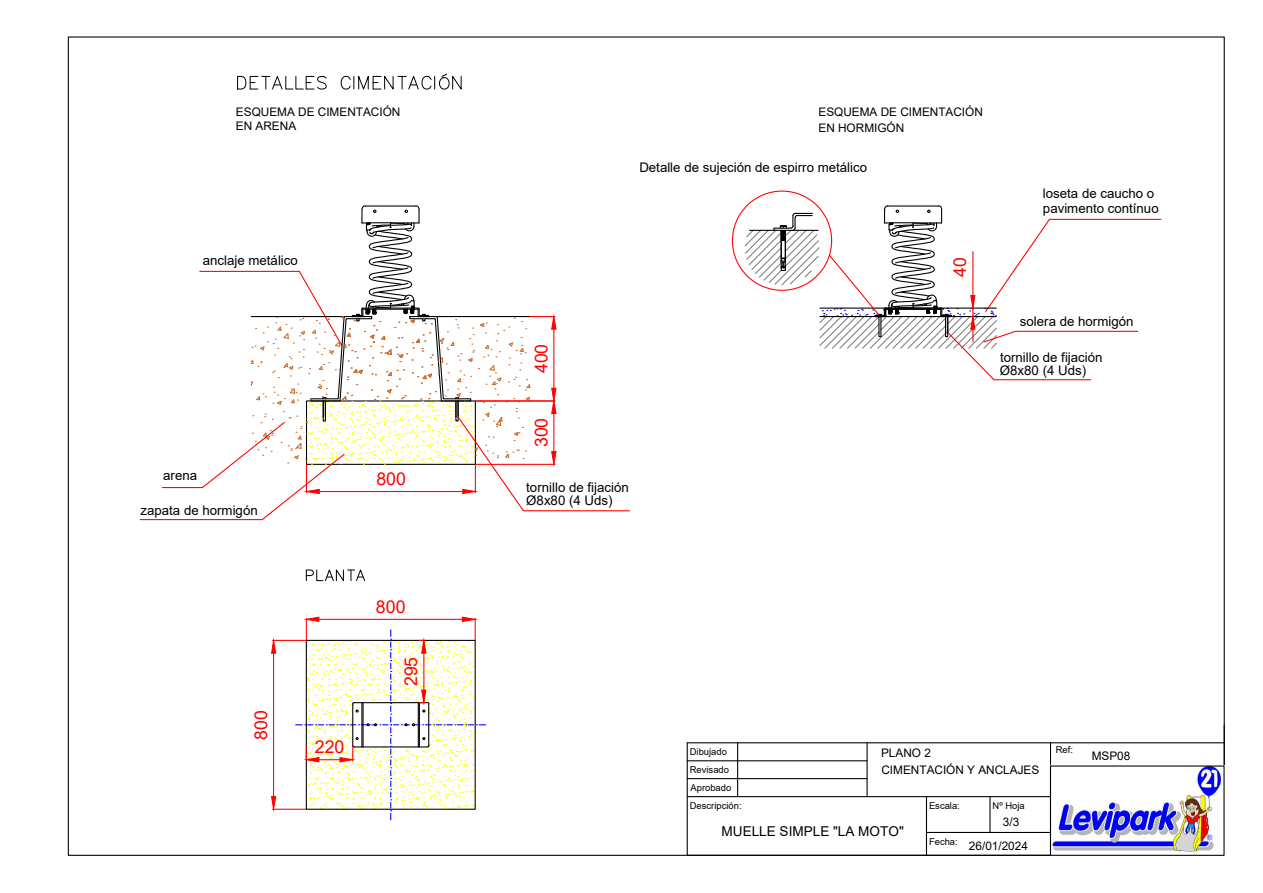
<style>
.page{position:relative;width:1263px;height:893px;background:#fff}
.page>*{position:absolute;margin:0;border:0;box-sizing:border-box;transform-origin:0 0}
.t1{font:17.7px "Arial";color:#f00}
.t2{font:13.5px "Arial";color:#000}
.t3{font:13.2px/15.9px "Arial";color:#000}
.t4{font:11.85px/16.2px "Arial";color:#000}
.t5{font:9.45px/18px "Arial";color:#000}
</style>
<div class="page">
<svg style="left:743px;top:205px;width:419px;height:176px"></svg>
<svg style="left:306px;top:569px;width:59px;height:12px"></svg>
<svg style="left:237px;top:76px;width:90px;height:14px"></svg>
<svg style="left:340px;top:73px;width:122px;height:17px"></svg>
<svg style="left:139px;top:205px;width:491px;height:316px"></svg>
<hr style="left:272px;top:640px;width:34px;height:1px;background:#f00">
<hr style="left:272px;top:809px;width:34px;height:1px;background:#f00">
<hr style="left:273px;top:653px;width:1px;height:144px;background:#f00">
<svg style="left:271px;top:640px;width:5px;height:14px"></svg>
<svg style="left:271px;top:796px;width:5px;height:14px"></svg>
<svg style="left:296px;top:616px;width:190px;height:204px"></svg>
<hr style="left:687px;top:742px;width:537px;height:1px;background:#000">
<hr style="left:687px;top:760px;width:180px;height:1px;background:#000">
<hr style="left:687px;top:778px;width:180px;height:1px;background:#000">
<hr style="left:687px;top:796px;width:363px;height:1px;background:#000">
<hr style="left:926px;top:832px;width:124px;height:1px;background:#000">
<hr style="left:1224px;top:725px;width:1px;height:130px;background:#000">
<hr style="left:687px;top:743px;width:1px;height:112px;background:#000">
<hr style="left:926px;top:797px;width:1px;height:58px;background:#000">
<hr style="left:989px;top:797px;width:1px;height:35px;background:#000">
<hr style="left:737px;top:743px;width:1px;height:54px;background:#000">
<hr style="left:866px;top:743px;width:2px;height:54px;background:#000">
<hr style="left:687px;top:855px;width:537px;height:1px;background:#000">
<hr style="left:1050px;top:743px;width:1px;height:112px;background:#000">
<img style="left:1052px;top:767px;width:170px;height:86px">
<div style="left:1050px;top:765px;width:174px;height:91px;border:1px solid #000"></div>
<p class="t4" style="left:236px;top:105px;width:166px;line-height:14.1px">ESQUEMA DE CIMENTACIÓN<br>EN ARENA</p>
<p class="t4" style="left:818px;top:104px;width:166px">ESQUEMA DE CIMENTACIÓN<br>EN HORMIGÓN</p>
<p class="t3" style="left:203px;top:252px;width:97px">anclaje metálico</p>
<p class="t3" style="left:163px;top:468px;width:35px">arena</p>
<p class="t3" style="left:141px;top:503px;width:119px">zapata de hormigón</p>
<h1 class="t1" style="left:376px;top:466px;width:31px">800</h1>
<p class="t3" style="left:639px;top:160px;width:229px">Detalle de sujeción de espirro metálico</p>
<h1 class="t1" style="left:529px;top:373px;width:31px;rotate:-90deg">400</h1>
<h1 class="t1" style="left:529px;top:447px;width:31px;rotate:-90deg">300</h1>
<p class="t3" style="left:526px;top:479px;width:104px">tornillo de fijación</p>
<p class="t3" style="left:526px;top:493px;width:88px">Ø8x80 (4 Uds)</p>
<h1 class="t1" style="left:948px;top:277px;width:21px;rotate:-90deg">40</h1>
<p class="t3" style="left:1043px;top:185px;width:117px">loseta de caucho o pavimento contínuo</p>
<p class="t3" style="left:1020px;top:313px;width:115px">solera de hormigón</p>
<p class="t3" style="left:1000px;top:349px;width:104px">tornillo de fijación</p>
<p class="t3" style="left:1000px;top:363px;width:88px">Ø8x80 (4 Uds)</p>
<h1 class="t1" style="left:249px;top:740px;width:31px;rotate:-90deg">800</h1>
<h1 class="t1" style="left:376px;top:594px;width:31px">800</h1>
<h1 class="t1" style="left:399px;top:686px;width:31px;rotate:-90deg">295</h1>
<h1 class="t1" style="left:315px;top:735px;width:31px">220</h1>
<p class="t5" style="left:1056px;top:741px;width:19px">Ref:</p>
<p class="t5" style="left:690px;top:742px;width:53px">Dibujado<br>Revisado<br>Aprobado<br>Descripción:</p>
<p class="t4" style="left:881px;top:745px;width:160px">PLANO 2<br>CIMENTACIÓN Y ANCLAJES</p>
<p class="t5" style="left:929px;top:796px;width:32px">Escala:</p>
<p class="t5" style="left:992px;top:796px;width:34px">Nº Hoja</p>
<p class="t5" style="left:929px;top:832px;width:30px">Fecha:</p>
<p class="t4" style="left:1003px;top:813px;width:18px">3/3</p>
<p class="t2" style="left:722px;top:822px;width:184px">MUELLE SIMPLE "LA MOTO"</p>
<p class="t4" style="left:969px;top:838px;width:60px">26/01/2024</p>
<p class="t4" style="left:1092px;top:748px;width:40px">MSP08</p>
</div>
